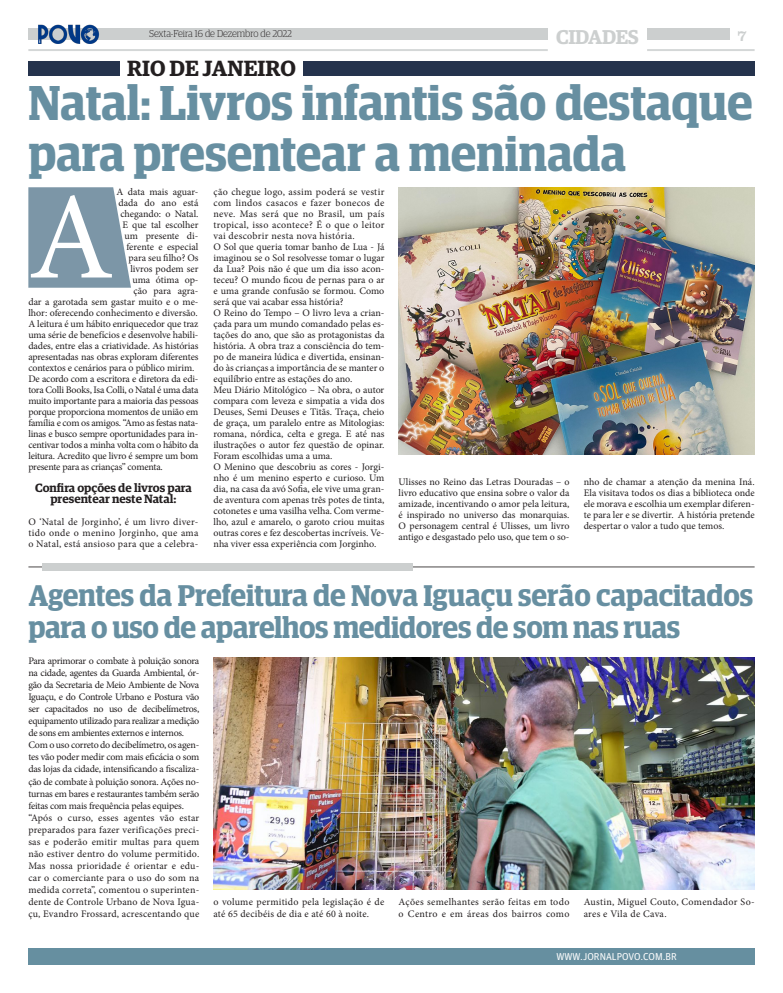
<style>
.page{position:relative;width:783px;height:993px;background:#fff}
.page>*{position:absolute;margin:0;border:0;box-sizing:border-box;transform-origin:0 0}
.t1{font:124px "Minion Pro";color:#fff}
.t2{font:600 49px/51px "Guardian Egyptian Display";letter-spacing:-.005em;color:#678fa1}
.t3{font:600 30px/32px "Guardian Egyptian Display";letter-spacing:-.01em;color:#678fa1}
.t4{font:600 22px "Guardian Egyptian";letter-spacing:.005em;color:#231f20}
.t5{font:600 20px "Guardian Egyptian";letter-spacing:-.02em;color:#cccfcf}
.t6{font:16px "Clarendon BT";color:#cccfcf}
.t7{font:600 12px/11px "Guardian Egyptian";color:#231f20;text-align:center}
.t8{font:10px/11px "Minion Pro";color:#231f20;text-align:justify}
.t9{font:10px/12px "Minion Pro";letter-spacing:.03em;color:#231f20}
.t10{font:10px/12px "Minion Pro";letter-spacing:.02em;color:#231f20}
.t11{font:300 10px "Guardian Egyptian Display";color:#231f20}
.t12{font:10px "Guardian Agate Sans G1 D Regular";color:#fff}
</style>
<div class="page">
<div style="left:28px;top:947px;width:726px;height:17px;background:#668fa0"></div>
<div style="left:28px;top:28px;width:519px;height:12px;background:#cccfcf"></div>
<div style="left:647px;top:28px;width:82px;height:12px;background:#cccfcf"></div>
<hr style="left:647px;top:49px;width:107px;height:2px;background:#cccfcf">
<hr style="left:28px;top:49px;width:519px;height:2px;background:#cccfcf">
<div style="left:303px;top:61px;width:451px;height:14px;background:#25334d"></div>
<div style="left:28px;top:61px;width:92px;height:14px;background:#25334d"></div>
<svg style="left:28px;top:187px;width:103px;height:100px;background:#889faf"></svg>
<hr style="left:28px;top:566px;width:726px;height:1px;background:#231f20">
<div style="left:43px;top:563px;width:369px;height:8px;background:#cccfcf"></div>
<img style="left:213px;top:657px;width:541px;height:231px">
<img style="left:398px;top:187px;width:356px;height:267px">
<img style="left:38px;top:24px;width:61px;height:20px">
<p class="t11" style="left:149px;top:28px;width:144px">Sexta-Feira 16 de Dezembro de 2022</p>
<h3 class="t6" style="left:736px;top:25px;width:11px">7</h3>
<h3 class="t5" style="left:556px;top:22px;width:84px">CIDADES</h3>
<p class="t4" style="left:127px;top:51px;width:170px">RIO DE JANEIRO</p>
<p class="t2" style="left:28px;top:77px;width:725px">Natal: Livros infantis são destaque para presentear a meninada</p>
<p class="t8" style="left:28px;top:186px;width:172px;text-align:right">A data mais aguar-<br>dada do ano está<br>chegando: o Natal.<br>E que tal escolher<br>um presente di-<br>ferente e especial<br>para seu filho? Os<br>livros podem ser<br>uma ótima op-<br>ção para agra-<br>dar a garotada sem gastar muito e o me&shy;lhor: oferecendo conhecimento e diversão.</p>
<p class="t8" style="left:28px;top:318px;width:172px">A leitura é um hábito enriquecedor que traz uma série de benefícios e desenvolve habili&shy;dades, entre elas a criatividade. As histórias apresentadas nas obras exploram diferentes contextos e cenários para o público mirim.</p>
<p class="t8" style="left:28px;top:373px;width:172px">De acordo com a escritora e diretora da edi&shy;tora Colli Books, Isa Colli, o Natal é uma data muito importante para a maioria das pessoas porque proporciona momentos de união em família e com os amigos. “Amo as festas nata&shy;linas e busco sempre oportunidades para in&shy;centivar todos a minha volta com o hábito da leitura. Acredito que livro é sempre um bom presente para as crianças” comenta.</p>
<p class="t7" style="left:35px;top:481px;width:158px">Confira opções de livros para presentear neste Natal:</p>
<p class="t8" style="left:28px;top:516px;width:172px">O ‘Natal de Jorginho’, é um livro diver&shy;tido onde o menino Jorginho, que ama o Natal, está ansioso para que a celebra-</p>
<p class="t8" style="left:213px;top:186px;width:172px">ção chegue logo, assim poderá se vestir com lindos casacos e fazer bonecos de neve. Mas será que no Brasil, um país tropical, isso acontece? É o que o leitor vai descobrir nesta nova história.</p>
<p class="t8" style="left:213px;top:241px;width:172px">O Sol que queria tomar banho de Lua - Já imaginou se o Sol resolvesse tomar o lugar da Lua? Pois não é que um dia isso acon&shy;teceu? O mundo ficou de pernas para o ar e uma grande confusão se formou. Como será que vai acabar essa história?</p>
<p class="t8" style="left:213px;top:307px;width:172px">O Reino do Tempo – O livro leva a crian&shy;çada para um mundo comandado pelas es&shy;tações do ano, que são as protagonistas da história. A obra traz a consciência do tem&shy;po de maneira lúdica e divertida, ensinan&shy;do às crianças a importância de se manter o equilíbrio entre as estações do ano.</p>
<p class="t8" style="left:213px;top:384px;width:172px">Meu Diário Mitológico – Na obra, o autor compara com leveza e simpatia a vida dos Deuses, Semi Deuses e Titãs. Traça, cheio de graça, um paralelo entre as Mitologias: romana, nórdica, celta e grega. E até nas ilustrações o autor fez questão de opinar.<br>Foram escolhidas uma a uma.</p>
<p class="t8" style="left:213px;top:461px;width:172px">O Menino que descobriu as cores - Jorgi&shy;nho é um menino esperto e curioso. Um dia, na casa da avó Sofia, ele vive uma gran&shy;de aventura com apenas três potes de tinta, cotonetes e uma vasilha velha. Com verme&shy;lho, azul e amarelo, o garoto criou muitas outras cores e fez descobertas incríveis. Ve&shy;nha viver essa experiência com Jorginho.</p>
<p class="t1" style="left:28px;top:155px;width:87px">A</p>
<p class="t8" style="left:398px;top:476px;width:172px">Ulisses no Reino das Letras Douradas – o livro educativo que ensina sobre o valor da amizade, incentivando o amor pela leitura, é inspirado no universo das monarquias.<br>O personagem central é Ulisses, um livro antigo e desgastado pelo uso, que tem o so-</p>
<p class="t8" style="left:583px;top:476px;width:172px">nho de chamar a atenção da menina Iná.<br>Ela visitava todos os dias a biblioteca onde ele morava e escolhia um exemplar diferen&shy;te para ler e se divertir. A história pretende despertar o valor a tudo que temos.</p>
<p class="t3" style="left:28px;top:579px;width:726px">Agentes da Prefeitura de Nova Iguaçu serão capacitados para o uso de aparelhos medidores de som nas ruas</p>
<p class="t8" style="left:28px;top:655px;width:172px;line-height:12px">Para aprimorar o combate à poluição sonora na cidade, agentes da Guarda Ambiental, ór&shy;gão da Secretaria de Meio Ambiente de Nova Iguaçu, e do Controle Urbano e Postura vão ser capacitados no uso de decibelímetros, equipamento utilizado para realizar a medição de sons em ambientes externos e internos.</p>
<p class="t8" style="left:28px;top:739px;width:172px;line-height:12px">Com o uso correto do decibelímetro, os agen&shy;tes vão poder medir com mais eficácia o som das lojas da cidade, intensificando a fiscaliza&shy;ção de combate à poluição sonora. Ações no&shy;turnas em bares e restaurantes também serão feitas com mais frequência pelas equipes.</p>
<p class="t8" style="left:28px;top:811px;width:172px;line-height:12px">“Após o curso, esses agentes vão estar preparados para fazer verificações preci&shy;sas e poderão emitir multas para quem não estiver dentro do volume permitido.<br>Mas nossa prioridade é orientar e edu&shy;car o comerciante para o uso do som na medida correta”, comentou o superinten&shy;dente de Controle Urbano de Nova Igua&shy;çu, Evandro Frossard, acrescentando que</p>
<p class="t10" style="left:213px;top:895px;width:172px">o volume permitido pela legislação é de até 65 decibéis de dia e até 60 à noite.</p>
<p class="t9" style="left:398px;top:895px;width:172px">Ações semelhantes serão feitas em todo o Centro e em áreas dos bairros como</p>
<p class="t9" style="left:583px;top:895px;width:172px">Austin, Miguel Couto, Comendador So&shy;ares e Vila de Cava.</p>
<p class="t12" style="left:556px;top:949px;width:122px">WWW.JORNALPOVO.COM.BR</p>
</div>
